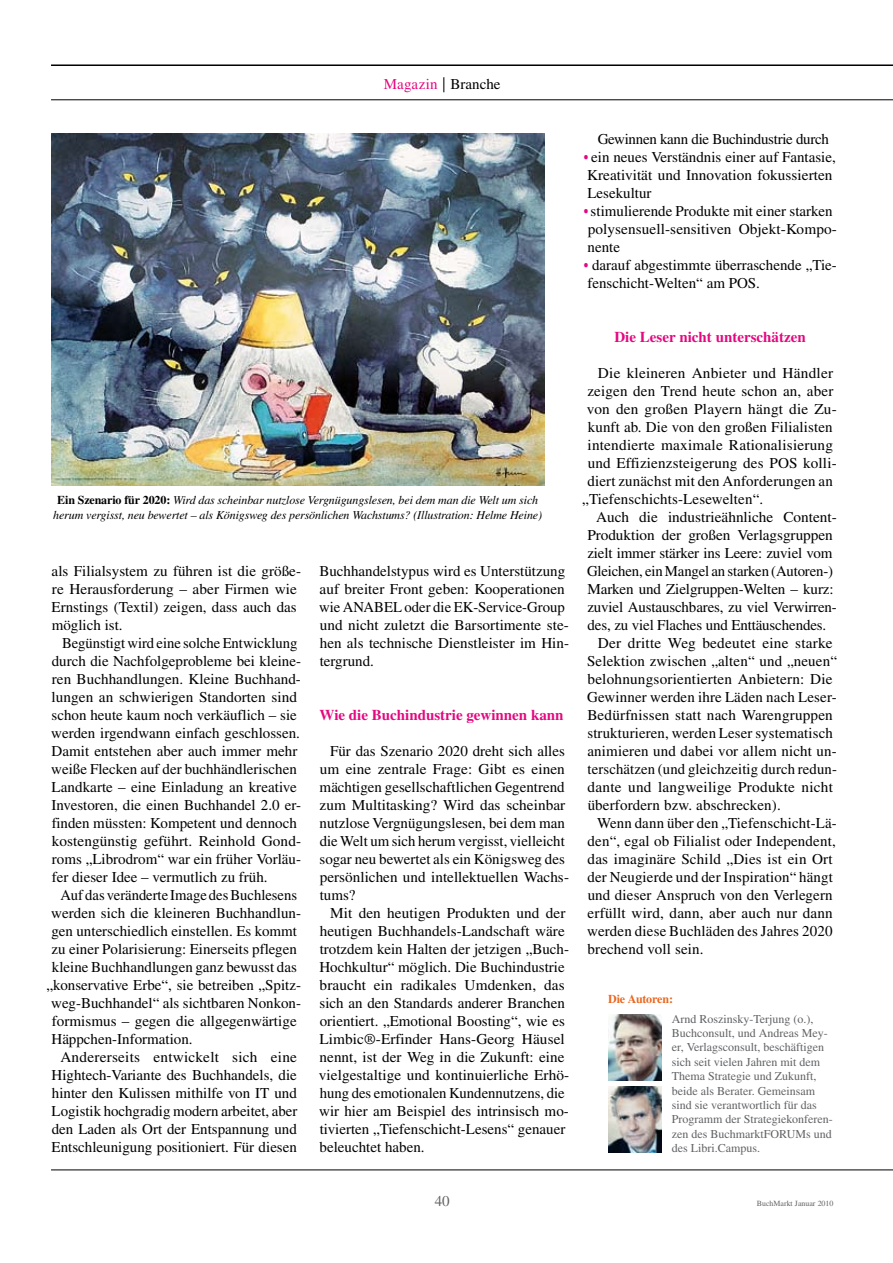
<style>
.page{position:relative;width:893px;height:1263px;background:#fff}
.page>*{position:absolute;margin:0;border:0;box-sizing:border-box;transform-origin:0 0}
.t1{font:15px/18px "Times";color:#000}
.t2{font:700 15px "Times";color:#e4087f}
.t3{font:15px "Times";letter-spacing:-.02em;color:#000}
.t4{font:15px "Times";color:#616264}
.t5{font:12px/14.4px "Times";color:#616264}
.t6{font:italic 12px/15px "Times";letter-spacing:-.01em;color:#000;text-align:center}
.t7{font:700 12px "Times";letter-spacing:-.015em;color:#ea671e}
.t8{font:7.8px "Times";color:#616264}
.s1{color:#e4087f}
.s2{font-family:"Helvetica";font-weight:700;font-stretch:condensed;font-size:13.5px;color:#e4087f}
.s3{font-weight:700;font-style:normal}
</style>
<div class="page">
<hr style="left:51px;top:1170px;width:842px;height:1px;background:#000">
<hr style="left:51px;top:64px;width:842px;height:2px;background:#000">
<hr style="left:51px;top:100px;width:842px;height:1px;background:#000">
<img style="left:51px;top:134px;width:493px;height:351px">
<img style="left:608px;top:1014px;width:53px;height:66px">
<img style="left:608px;top:1086px;width:53px;height:66px">
<p class="t1" style="left:384px;top:75px;width:118px"><span class="s1">Magazin</span> | Branche</p>
<p class="t3" style="left:598px;top:131px;width:233px">Gewinnen kann die Buchindustrie durch</p>
<p class="t1" style="left:584px;top:148px;width:253px"><span class="s2">•</span> ein neues Verständnis einer auf Fantasie,<br>Kreativität und Innovation fokussierten<br>Lesekultur</p>
<p class="t1" style="left:584px;top:202px;width:254px"><span class="s2">•</span> stimulierende Produkte mit einer starken polysensuell-sensitiven Objekt-Kompo&shy;nente</p>
<p class="t1" style="left:584px;top:256px;width:254px"><span class="s2">•</span> darauf abgestimmte überraschende „Tie&shy;fenschicht-Welten“ am POS.</p>
<p class="t6" style="left:53px;top:492px;width:490px"><span class="s3">Ein Szenario für 2020:</span> Wird das scheinbar nutzlose Vergnügungslesen, bei dem man die Welt um sich herum vergisst, neu bewertet – als Königsweg des persönlichen Wachstums? (Illustration: Helme Heine)</p>
<p class="t1" style="left:52px;top:562px;width:251px">als Filialsystem zu führen ist die größe&shy;re Herausforderung – aber Firmen wie Ernstings (Textil) zeigen, dass auch das möglich ist.</p>
<p class="t1" style="left:51px;top:634px;width:251px;text-indent:11px">Begünstigt wird eine solche Entwicklung durch die Nachfolgeprobleme bei kleine&shy;ren Buchhandlungen. Kleine Buchhand&shy;lungen an schwierigen Standorten sind schon heute kaum noch verkäuflich – sie werden irgendwann einfach geschlossen.<br>Damit entstehen aber auch immer mehr weiße Flecken auf der buchhändlerischen Landkarte – eine Einladung an kreative Investoren, die einen Buchhandel 2.0 er&shy;finden müssten: Kompetent und dennoch kostengünstig geführt. Reinhold Gond&shy;roms „Librodrom“ war ein früher Vorläu&shy;fer dieser Idee – vermutlich zu früh.</p>
<p class="t1" style="left:60px;top:886px;width:238px">Auf das veränderte Image des Buchlesens</p>
<p class="t1" style="left:51px;top:904px;width:251px">werden sich die kleineren Buchhandlun-</p>
<p class="t1" style="left:51px;top:922px;width:247px">gen unterschiedlich einstellen. Es kommt</p>
<p class="t1" style="left:52px;top:940px;width:247px">zu einer Polarisierung: Einerseits pflegen</p>
<p class="t1" style="left:52px;top:958px;width:247px">kleine Buchhandlungen ganz bewusst das</p>
<p class="t1" style="left:46px;top:976px;width:256px">„konservative Erbe“, sie betreiben „Spitz-</p>
<p class="t1" style="left:51px;top:994px;width:251px">weg-Buchhandel“ als sichtbaren Nonkon-</p>
<p class="t1" style="left:52px;top:1012px;width:247px">formismus – gegen die allgegenwärtige</p>
<p class="t1" style="left:52px;top:1030px;width:143px">Häppchen-Information.</p>
<p class="t1" style="left:60px;top:1048px;width:238px">Andererseits entwickelt sich eine</p>
<p class="t1" style="left:52px;top:1066px;width:247px">Hightech-Variante des Buchhandels, die</p>
<p class="t1" style="left:52px;top:1084px;width:246px">hinter den Kulissen mithilfe von IT und</p>
<p class="t1" style="left:52px;top:1102px;width:247px">Logistik hochgradig modern arbeitet, aber</p>
<p class="t1" style="left:52px;top:1120px;width:247px">den Laden als Ort der Entspannung und</p>
<p class="t1" style="left:52px;top:1138px;width:247px">Entschleunigung positioniert. Für diesen</p>
<p class="t1" style="left:319px;top:562px;width:251px">Buchhandelstypus wird es Unterstützung auf breiter Front geben: Kooperationen wie ANABEL oder die EK-Service-Group und nicht zuletzt die Barsortimente ste&shy;hen als technische Dienstleister im Hin&shy;tergrund.</p>
<p class="t2" style="left:320px;top:706px;width:245px">Wie die Buchindustrie gewinnen kann</p>
<p class="t1" style="left:319px;top:742px;width:251px;text-indent:11px">Für das Szenario 2020 dreht sich alles um eine zentrale Frage: Gibt es einen mächtigen gesellschaftlichen Gegentrend zum Multitasking? Wird das scheinbar nutzlose Vergnügungslesen, bei dem man die Welt um sich herum vergisst, vielleicht sogar neu bewertet als ein Königsweg des persönlichen und intellektuellen Wachs&shy;tums?</p>
<p class="t1" style="left:319px;top:904px;width:252px;text-indent:11px">Mit den heutigen Produkten und der heutigen Buchhandels-Landschaft wäre trotzdem kein Halten der jetzigen „Buch-Hochkultur“ möglich. Die Buchindustrie braucht ein radikales Umdenken, das sich an den Standards anderer Branchen orientiert. „Emotional Boosting“, wie es Limbic®-Erfinder Hans-Georg Häusel nennt, ist der Weg in die Zukunft: eine vielgestaltige und kontinuierliche Erhö&shy;hung des emotionalen Kundennutzens, die wir hier am Beispiel des intrinsisch mo&shy;tivierten „Tiefenschicht-Lesens“ genauer beleuchtet haben.</p>
<p class="t2" style="left:614px;top:328px;width:193px">Die Leser nicht unterschätzen</p>
<p class="t1" style="left:598px;top:364px;width:237px">Die kleineren Anbieter und Händler</p>
<p class="t1" style="left:587px;top:382px;width:248px">zeigen den Trend heute schon an, aber</p>
<p class="t1" style="left:587px;top:400px;width:252px">von den großen Playern hängt die Zu-</p>
<p class="t1" style="left:588px;top:418px;width:247px">kunft ab. Die von den großen Filialisten</p>
<p class="t1" style="left:588px;top:436px;width:247px">intendierte maximale Rationalisierung</p>
<p class="t1" style="left:588px;top:454px;width:251px">und Effizienzsteigerung des POS kolli-</p>
<p class="t1" style="left:588px;top:472px;width:247px">diert zunächst mit den Anforderungen an</p>
<p class="t1" style="left:582px;top:490px;width:183px">„Tiefenschichts-Lesewelten“.</p>
<p class="t1" style="left:596px;top:508px;width:242px">Auch die industrieähnliche Content-</p>
<p class="t1" style="left:587px;top:526px;width:247px">Produktion der großen Verlagsgruppen</p>
<p class="t1" style="left:587px;top:544px;width:247px">zielt immer stärker ins Leere: zuviel vom</p>
<p class="t1" style="left:587px;top:562px;width:247px">Gleichen, ein Mangel an starken (Autoren-)</p>
<p class="t1" style="left:587px;top:580px;width:248px">Marken und Zielgruppen-Welten – kurz:</p>
<p class="t1" style="left:587px;top:598px;width:251px">zuviel Austauschbares, zu viel Verwirren-</p>
<p class="t1" style="left:588px;top:616px;width:240px">des, zu viel Flaches und Enttäuschendes.</p>
<p class="t1" style="left:598px;top:634px;width:236px">Der dritte Weg bedeutet eine starke</p>
<p class="t1" style="left:587px;top:652px;width:251px">Selektion zwischen „alten“ und „neuen“</p>
<p class="t1" style="left:587px;top:670px;width:247px">belohnungsorientierten Anbietern: Die</p>
<p class="t1" style="left:587px;top:688px;width:251px">Gewinner werden ihre Läden nach Leser-</p>
<p class="t1" style="left:587px;top:706px;width:247px">Bedürfnissen statt nach Warengruppen</p>
<p class="t1" style="left:587px;top:724px;width:247px">strukturieren, werden Leser systematisch</p>
<p class="t1" style="left:587px;top:742px;width:251px">animieren und dabei vor allem nicht un-</p>
<p class="t1" style="left:588px;top:760px;width:251px">terschätzen (und gleichzeitig durch redun-</p>
<p class="t1" style="left:588px;top:778px;width:247px">dante und langweilige Produkte nicht</p>
<p class="t1" style="left:588px;top:796px;width:195px">überfordern bzw. abschrecken).</p>
<p class="t1" style="left:597px;top:814px;width:241px">Wenn dann über den „Tiefenschicht-Lä-</p>
<p class="t1" style="left:588px;top:832px;width:250px">den“, egal ob Filialist oder Independent,</p>
<p class="t1" style="left:588px;top:850px;width:247px">das imaginäre Schild „Dies ist ein Ort</p>
<p class="t1" style="left:588px;top:868px;width:247px">der Neugierde und der Inspiration“ hängt</p>
<p class="t1" style="left:588px;top:886px;width:247px">und dieser Anspruch von den Verlegern</p>
<p class="t1" style="left:588px;top:904px;width:247px">erfüllt wird, dann, aber auch nur dann</p>
<p class="t1" style="left:587px;top:922px;width:247px">werden diese Buchläden des Jahres 2020</p>
<p class="t1" style="left:587px;top:940px;width:118px">brechend voll sein.</p>
<p class="t7" style="left:608px;top:991px;width:67px">Die Autoren:</p>
<p class="t5" style="left:672px;top:1011px;width:162px">Arnd Roszinsky-Terjung (o.),<br>Buchconsult, und Andreas Mey&shy;er, Verlagsconsult, beschäftigen sich seit vielen Jahren mit dem<br>Thema Strategie und Zukunft, beide als Berater. Gemeinsam sind sie verantwortlich für das<br>Programm der Strategiekonferen&shy;zen des BuchmarktFORUMs und des Libri.Campus.</p>
<p class="t4" style="left:435px;top:1193px;width:16px">40</p>
<p class="t8" style="left:757px;top:1199px;width:78px">BuchMarkt Januar 2010</p>
</div>
